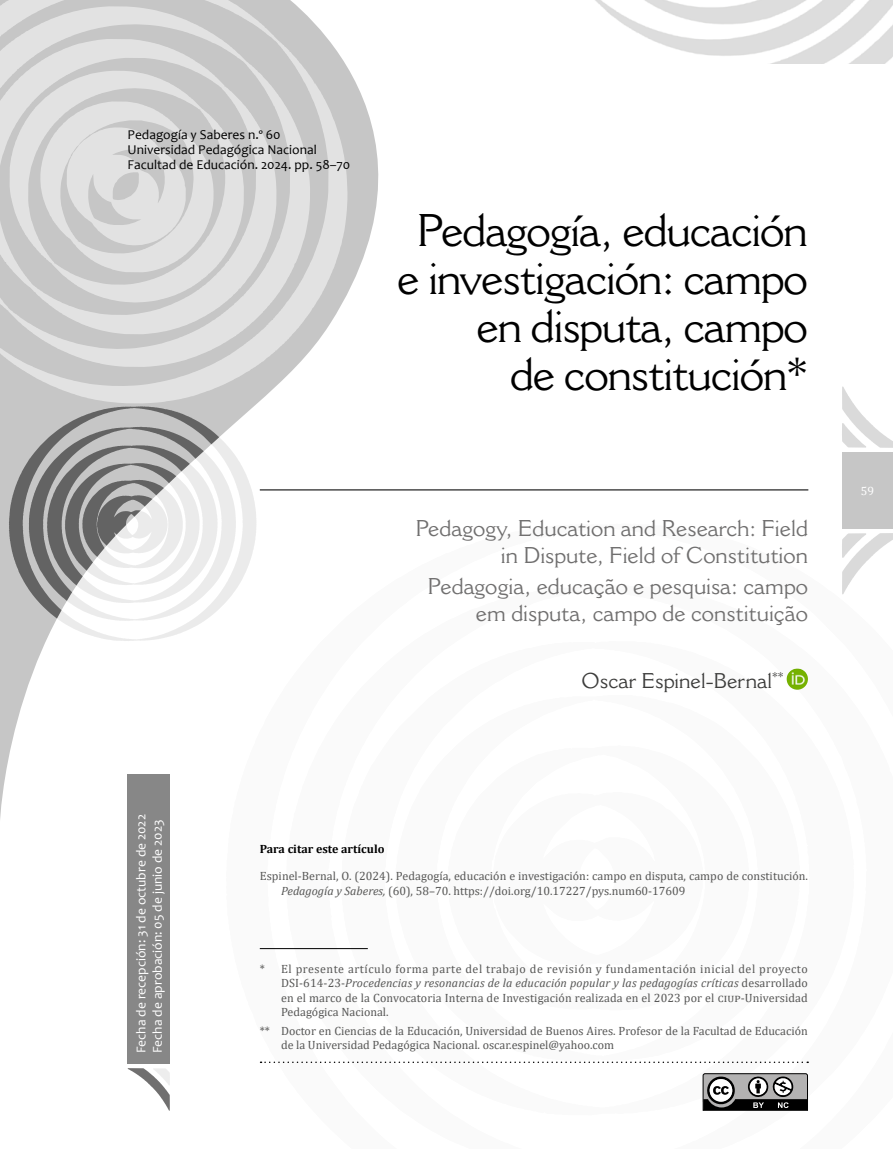
<style>
.page{position:relative;width:893px;height:1149px;background:#fff}
.page>*{position:absolute;margin:0;border:0;box-sizing:border-box;transform-origin:0 0}
.TIT_1_GDE{font:45px/48px "Cantoria MT Std";letter-spacing:-.025em;color:#000;text-align:right}
.Tit_INGLES{font:22.5px/27px "Cantoria MT Std";color:#706f6f;text-align:right}
.AUTORES{font:21px "Cantoria MT Std";color:#3c3c3b}
.DATOS_EDICION{font:13.5px "Candara";color:#000}
.FECHAS{font:13.5px/16.5px "Candara";color:#fff}
.PIE_DE_PAG{font:12px/14.2px "Cambria";letter-spacing:.005em;color:#575756}
.PARA_CITAR{font:12px/14.2px "Cambria";color:#575756}
.TIT_RESUMEN{font:700 12px "Cambria";color:#000}
.t1{font:12px "Cambria";color:#fff}
.s1{font-style:italic}
</style>
<div class="page">
<svg style="left:0;top:67px;width:465px;height:754px"></svg>
<svg style="left:0;top:0;width:347px;height:403px;background:#d5d5d5"></svg>
<svg style="left:9px;top:406px;width:247px;height:234px"></svg>
<img style="left:595px;top:0;width:298px;height:64px">
<hr style="left:260px;top:489px;width:548px;height:1px;background:#000">
<div style="left:842px;top:452px;width:51px;height:76px;background:#c6c6c6"></div>
<svg style="left:842px;top:386px;width:51px;height:62px"></svg>
<svg style="left:842px;top:533px;width:51px;height:61px"></svg>
<div style="left:128px;top:774px;width:42px;height:289px;background:#878787"></div>
<svg style="left:128px;top:1068px;width:42px;height:42px"></svg>
<svg style="left:702px;top:1073px;width:106px;height:37px;background:#767575"></svg>
<img style="left:787px;top:668px;width:21px;height:21px;border-radius:11px">
<svg style="left:261px;top:1061px;width:547px;height:1px"></svg>
<hr style="left:260px;top:947px;width:108px;height:1px;background:#000">
<p class="DATOS_EDICION" style="left:128px;top:126px;width:155px">Pedagogía y Saberes n.º 60</p>
<p class="DATOS_EDICION" style="left:128px;top:141px;width:191px">Universidad Pedagógica Nacional</p>
<p class="DATOS_EDICION" style="left:128px;top:156px;width:224px">Facultad de Educación. 2024. pp. 58–70</p>
<p class="TIT_1_GDE" style="left:397px;top:206px;width:412px">Pedagogía, educación e investigación: campo en disputa, campo<br>de constitución*</p>
<p class="Tit_INGLES" style="left:415px;top:514px;width:394px">Pedagogy, Education and Research: Field in Dispute, Field of Constitution</p>
<p class="Tit_INGLES" style="left:428px;top:572px;width:382px">Pedagogia, educação e pesquisa: campo em disputa, campo de constituição</p>
<p class="AUTORES" style="left:582px;top:667px;width:204px">Oscar Espinel-Bernal<sup>**</sup></p>
<p class="FECHAS" style="left:133px;top:1052px;width:241px;rotate:-90deg">Fecha de recepción: 31 de octubre de 2022<br>Fecha de aprobación: 05 de junio de 2023</p>
<p class="TIT_RESUMEN" style="left:260px;top:840px;width:126px">Para citar este artículo</p>
<p class="PIE_DE_PAG" style="left:281px;top:868px;width:528px;text-indent:-21px">Espinel-Bernal, O. (2024). Pedagogía, educación e investigación: campo en disputa, campo de constitución.<br><span class="s1">Pedagogía y Saberes,</span> (60), 58–70. https://doi.org/10.17227/pys.num60-17609</p>
<p class="PIE_DE_PAG" style="left:281px;top:961px;width:528px;text-align:justify;text-indent:-21px">* El presente artículo forma parte del trabajo de revisión y fundamentación inicial del proyecto DSI-614-23-<span class="s1">Procedencias y resonancias de la educación popular y las pedagogías críticas</span> desarrollado en el marco de la Convocatoria Interna de Investigación realizada en el 2023 por el ciup-Universidad Pedagógica Nacional.</p>
<p class="PARA_CITAR" style="left:281px;top:1022px;width:528px;text-indent:-21px">** Doctor en Ciencias de la Educación, Universidad de Buenos Aires. Profesor de la Facultad de Educación de la Universidad Pedagógica Nacional. oscar.espinel@yahoo.com</p>
<p class="t1" style="left:861px;top:484px;width:15px">59</p>
</div>
